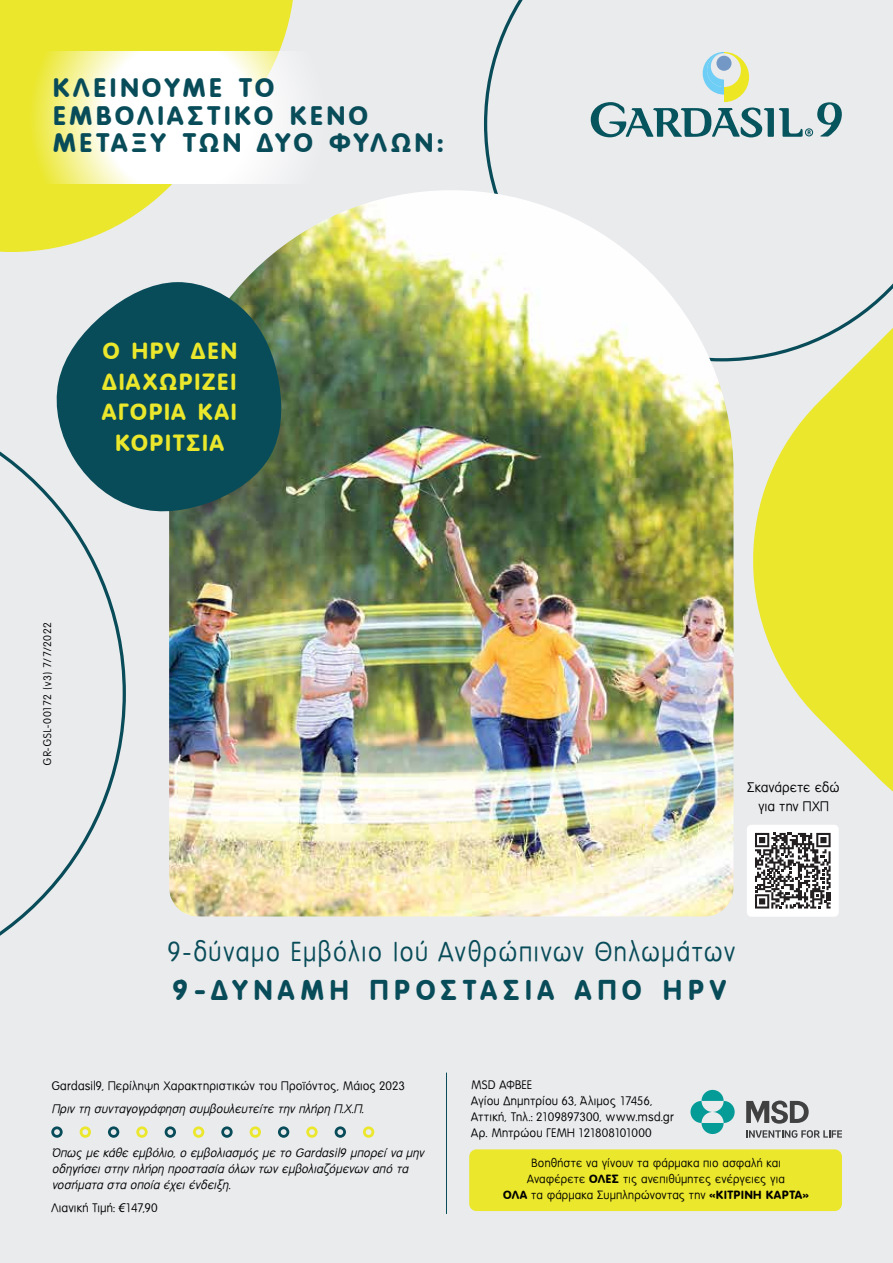
<style>
.page{position:relative;width:893px;height:1263px;background:#eaebed}
.page>*{position:absolute;margin:0;border:0;box-sizing:border-box;transform-origin:0 0}
.t1{font:31.5px "UB Fashion Bold";letter-spacing:.165em;color:#084c59;scale:.95 1}
.t2{font:30px "UB Fashion";letter-spacing:.035em;color:#084c59;scale:.95 1}
.t3{font:29.4px/27.8px "UB Fashion Bold";letter-spacing:.085em;color:#084c59}
.t4{font:25.65px/30.9px "UB Fashion Bold";letter-spacing:.035em;color:#ebe72c;text-align:center}
.t5{font:15.15px/18.1px "UB Fashion";letter-spacing:-.005em;color:#000;text-align:center}
.t6{font:13.5px/16.2px "UB Fashion Italic";letter-spacing:-.005em;color:#000}
.t7{font:13.5px/16.2px "UB Fashion";color:#000}
.t8{font:13.05px/15.8px "UB Fashion";color:#000;text-align:center}
.t9{font:12.15px "UB Fashion";letter-spacing:.04em;color:#000}
.s1{font-family:"Myriad Pro";font-style:italic}
.s2{font-family:"UB Fashion Bold"}
</style>
<div class="page">
<svg style="left:733px;top:363px;width:160px;height:478px;fill:#ebe72c"></svg>
<svg style="left:0;top:0;width:293px;height:252px;fill:#ebe72c"></svg>
<svg style="left:484px;top:0;width:409px;height:363px"></svg>
<svg style="left:0;top:451px;width:126px;height:485px"></svg>
<img style="left:169px;top:190px;width:564px;height:726px">
<svg style="left:591px;top:52px;width:251px;height:86px"></svg>
<svg style="left:53px;top:282px;width:230px;height:233px;fill:#084c59"></svg>
<div style="left:469px;top:1149px;width:373px;height:62px;background:#ebe72c;border-radius:7px"></div>
<svg style="left:690px;top:1090px;width:45px;height:44px"></svg>
<svg style="left:746px;top:1100px;width:63px;height:24px"></svg>
<svg style="left:746px;top:1130px;width:96px;height:8px"></svg>
<hr style="left:446px;top:1072px;width:1px;height:142px;background:#084c59">
<svg style="left:51px;top:1126px;width:12px;height:12px"></svg>
<svg style="left:80px;top:1126px;width:11px;height:12px"></svg>
<svg style="left:108px;top:1126px;width:11px;height:12px"></svg>
<svg style="left:136px;top:1126px;width:12px;height:12px"></svg>
<svg style="left:165px;top:1126px;width:11px;height:12px"></svg>
<svg style="left:193px;top:1126px;width:11px;height:12px"></svg>
<svg style="left:221px;top:1126px;width:12px;height:12px"></svg>
<svg style="left:250px;top:1126px;width:11px;height:12px"></svg>
<svg style="left:278px;top:1126px;width:11px;height:12px"></svg>
<svg style="left:306px;top:1126px;width:12px;height:12px"></svg>
<svg style="left:335px;top:1126px;width:11px;height:12px"></svg>
<svg style="left:363px;top:1126px;width:11px;height:12px"></svg>
<svg style="left:0;top:51px;width:293px;height:132px"></svg>
<div style="left:747px;top:825px;width:92px;height:92px;background:#fff;border-radius:5px"></div>
<svg style="left:755px;top:833px;width:76px;height:75px"></svg>
<h3 class="t3" style="left:51px;top:75px;width:393px">ΚΛΕΙΝΟΥΜΕ ΤΟ<br>ΕΜΒΟΛΙΑΣΤΙΚΟ ΚΕΝΟ<br>ΜΕΤΑΞΥ ΤΩΝ ∆ΥΟ ΦΥΛΩΝ:</h3>
<h3 class="t4" style="left:101px;top:336px;width:137px">Ο HPV ∆ΕΝ ∆ΙΑΧΩΡΙΖΕΙ<br>ΑΓΟΡΙΑ ΚΑΙ<br>ΚΟΡΙΤΣΙΑ</h3>
<p class="t9" style="left:41px;top:766px;width:145px;rotate:-90deg">GR-GSL-00172 (v3) 7/7/2022</p>
<p class="t5" style="left:746px;top:779px;width:94px">Σκανάρετε εδώ για την ΠΧΠ</p>
<h2 class="t2" style="left:167px;top:937px;width:598px">9-δύναµο Εµβόλιο Ιού Ανθρώπινων Θηλωµάτων</h2>
<h1 class="t1" style="left:172px;top:972px;width:585px">9-∆ΥΝΑΜΗ ΠΡΟΣΤΑΣΙΑ ΑΠΟ HPV</h1>
<p class="t7" style="left:51px;top:1078px;width:355px">Gardasil9, Περίληψη Χαρακτηριστικών του Προϊόντος, Μάιος 2023</p>
<p class="t6" style="left:51px;top:1100px;width:314px">Πριν τη συνταγογράφηση συµβουλευτείτε την πλήρη Π.Χ.Π.</p>
<p class="t6" style="left:51px;top:1145px;width:374px">Όπως µε κάθε εµβόλιο, ο εµβολιασµός µε το Gardasil9 µπορεί να µην οδηγήσει στην πλήρη προστασία όλων των εµβολιαζόµενων από τα νοσήµατα στα οποία έχει ένδειξη.</p>
<p class="t7" style="left:51px;top:1199px;width:108px">Λιανική Τιµή: <span class="s1">€</span>147,90</p>
<p class="t7" style="left:471px;top:1076px;width:204px">MSD ΑΦΒΕΕ<br>Αγίου ∆ηµητρίου 63, Άλιµος 17456,<br>Αττική, Tηλ.: 2109897300, www.msd.gr<br>Αρ. Μητρώου ΓΕΜΗ 121808101000</p>
<p class="t8" style="left:503px;top:1156px;width:308px">Βοηθήστε να γίνουν τα φάρµακα πιο ασφαλή και<br>Αναφέρετε <span class="s2">ΟΛΕΣ</span> τις ανεπιθύµητες ενέργειες για<br><span class="s2">ΟΛΑ</span> τα φάρµακα Συµπληρώνοντας την <span class="s2">«ΚΙΤΡΙΝΗ ΚΑΡΤΑ»</span></p>
</div>
